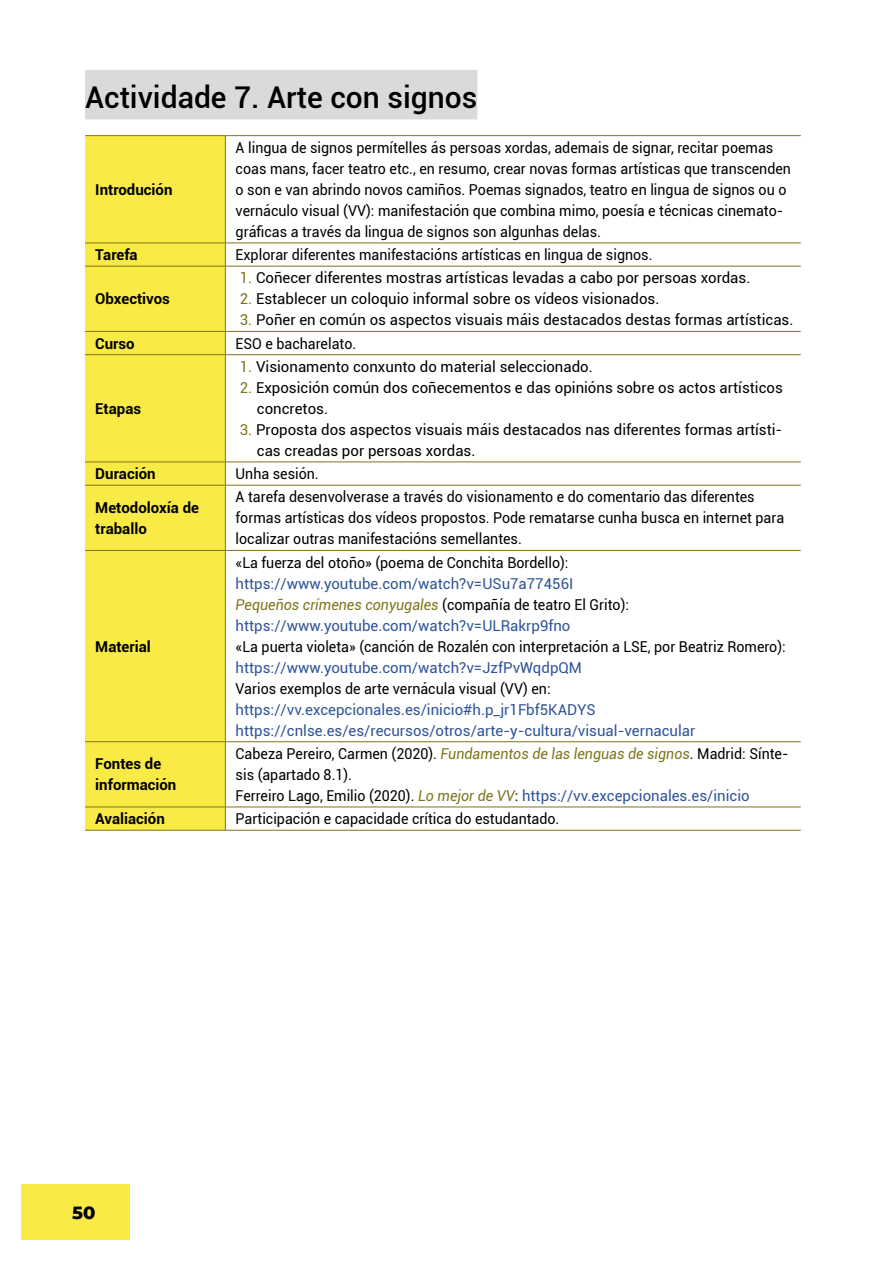
<style>
.page{position:relative;width:893px;height:1263px;background:#fff}
.page>*{position:absolute;margin:0;border:0;box-sizing:border-box;transform-origin:0 0}
.t1{font:500 30px "Roboto";color:#000}
.t2{font:800 18px "Montserrat";color:#000}
.t3{font:15px/21px "Roboto";color:#000;scale:.95 1}
.t4{font:15px/21px "Roboto";color:#000}
.t5{font:15px/21px "Roboto";color:#2f5496}
.t6{font:700 15px/21px "Roboto";color:#000}
.s1{color:#7e751d}
.s2{font-style:italic;color:#7e751d}
.s3{color:#000}
.s4{color:#2f5496}
</style>
<div class="page">
<div style="left:21px;top:1184px;width:109px;height:56px;background:#faea46"></div>
<div style="left:85px;top:70px;width:392px;height:49px;background:#d9dadb"></div>
<div style="left:85px;top:136px;width:140px;height:694px;background:#faea46"></div>
<hr style="left:85px;top:135px;width:140px;height:1px;background:#7e751d">
<hr style="left:225px;top:135px;width:576px;height:1px;background:#7e751d">
<hr style="left:225px;top:136px;width:1px;height:107px;background:#7e751d">
<hr style="left:85px;top:243px;width:140px;height:1px;background:#7e751d">
<hr style="left:225px;top:243px;width:576px;height:1px;background:#7e751d">
<svg style="left:225px;top:243px;width:1px;height:23px"></svg>
<hr style="left:85px;top:266px;width:140px;height:1px;background:#7e751d">
<hr style="left:225px;top:266px;width:576px;height:1px;background:#7e751d">
<hr style="left:225px;top:266px;width:1px;height:65px;background:#7e751d">
<hr style="left:85px;top:331px;width:140px;height:1px;background:#7e751d">
<hr style="left:225px;top:331px;width:576px;height:1px;background:#7e751d">
<svg style="left:225px;top:332px;width:1px;height:22px"></svg>
<hr style="left:85px;top:354px;width:140px;height:1px;background:#7e751d">
<hr style="left:225px;top:354px;width:576px;height:1px;background:#7e751d">
<hr style="left:225px;top:355px;width:1px;height:107px;background:#7e751d">
<hr style="left:85px;top:462px;width:140px;height:1px;background:#7e751d">
<hr style="left:225px;top:462px;width:576px;height:1px;background:#7e751d">
<svg style="left:225px;top:462px;width:1px;height:23px"></svg>
<hr style="left:85px;top:485px;width:140px;height:1px;background:#7e751d">
<hr style="left:225px;top:485px;width:576px;height:1px;background:#7e751d">
<hr style="left:225px;top:485px;width:1px;height:65px;background:#7e751d">
<hr style="left:85px;top:550px;width:140px;height:1px;background:#7e751d">
<hr style="left:225px;top:550px;width:576px;height:1px;background:#7e751d">
<hr style="left:225px;top:551px;width:1px;height:190px;background:#7e751d">
<hr style="left:85px;top:741px;width:140px;height:1px;background:#7e751d">
<hr style="left:225px;top:741px;width:576px;height:1px;background:#7e751d">
<hr style="left:225px;top:742px;width:1px;height:65px;background:#7e751d">
<hr style="left:85px;top:807px;width:140px;height:1px;background:#7e751d">
<hr style="left:225px;top:807px;width:576px;height:1px;background:#7e751d">
<svg style="left:225px;top:807px;width:1px;height:23px"></svg>
<hr style="left:85px;top:830px;width:140px;height:1px;background:#7e751d">
<hr style="left:225px;top:830px;width:576px;height:1px;background:#7e751d">
<h1 class="t1" style="left:85px;top:76px;width:394px">Actividade 7. Arte con signos</h1>
<p class="t6" style="left:95px;top:178px;width:79px">Introdución</p>
<p class="t3" style="left:236px;top:136px;width:586px">A lingua de signos permítelles ás persoas xordas, ademais de signar, recitar poemas coas mans, facer teatro etc., en resumo, crear novas formas artísticas que transcenden o son e van abrindo novos camiños. Poemas signados, teatro en lingua de signos ou o vernáculo visual (VV): manifestación que combina mimo, poesía e técnicas cinemato&shy;gráficas a través da lingua de signos son algunhas delas.</p>
<p class="t6" style="left:95px;top:244px;width:44px">Tarefa</p>
<p class="t3" style="left:236px;top:244px;width:440px">Explorar diferentes manifestacións artísticas en lingua de signos.</p>
<p class="t6" style="left:95px;top:288px;width:76px">Obxectivos</p>
<p class="t4" style="left:240px;top:267px;width:512px"><span class="s1">1.</span> Coñecer diferentes mostras artísticas levadas a cabo por persoas xordas.</p>
<p class="t4" style="left:240px;top:288px;width:421px"><span class="s1">2.</span> Establecer un coloquio informal sobre os vídeos visionados.</p>
<p class="t4" style="left:240px;top:309px;width:555px"><span class="s1">3.</span> Poñer en común os aspectos visuais máis destacados destas formas artísticas.</p>
<p class="t6" style="left:95px;top:332px;width:41px">Curso</p>
<p class="t3" style="left:236px;top:332px;width:128px">ESO e bacharelato.</p>
<p class="t6" style="left:95px;top:397px;width:47px">Etapas</p>
<p class="t4" style="left:240px;top:355px;width:354px"><span class="s1">1.</span> Visionamento conxunto do material seleccionado.</p>
<p class="t4" style="left:257px;top:376px;width:528px;text-indent:-17px"><span class="s1">2.</span> Exposición común dos coñecementos e das opinións sobre os actos artísticos concretos.</p>
<p class="t4" style="left:257px;top:418px;width:527px;text-indent:-17px"><span class="s1">3.</span> Proposta dos aspectos visuais máis destacados nas diferentes formas artísti&shy;cas creadas por persoas xordas.</p>
<p class="t6" style="left:95px;top:463px;width:62px">Duración</p>
<p class="t3" style="left:236px;top:463px;width:89px">Unha sesión.</p>
<p class="t6" style="left:95px;top:496px;width:105px">Metodoloxía de traballo</p>
<p class="t3" style="left:236px;top:486px;width:579px">A tarefa desenvolverase a través do visionamento e do comentario das diferentes formas artísticas dos vídeos propostos. Pode rematarse cunha busca en internet para localizar outras manifestacións semellantes.</p>
<p class="t6" style="left:95px;top:635px;width:57px">Material</p>
<p class="t3" style="left:236px;top:551px;width:352px">«La fuerza del otoño» (poema de Conchita Bordello):</p>
<p class="t5" style="left:236px;top:572px;width:395px">https://www.youtube.com/watch?v=USu7a77456I<br><span class="s2">Pequeños crímenes conyugales</span> <span class="s3">(compañía de teatro El Grito): </span>https://www.youtube.com/watch?v=ULRakrp9fno</p>
<p class="t3" style="left:236px;top:635px;width:581px">«La puerta violeta» (canción de Rozalén con interpretación a LSE, por Beatriz Romero):</p>
<p class="t5" style="left:236px;top:656px;width:348px">https://www.youtube.com/watch?v=JzfPvWqdpQM</p>
<p class="t3" style="left:236px;top:677px;width:333px">Varios exemplos de arte vernácula visual (VV) en:</p>
<p class="t5" style="left:236px;top:698px;width:461px">https://vv.excepcionales.es/inicio#h.p_jr1Fbf5KADYS https://cnlse.es/es/recursos/otros/arte-y-cultura/visual-vernacular</p>
<p class="t6" style="left:95px;top:753px;width:83px">Fontes de información</p>
<p class="t3" style="left:236px;top:742px;width:583px">Cabeza Pereiro, Carmen (2020). <span class="s2">Fundamentos de las lenguas de signos</span>. Madrid: Sínte&shy;sis (apartado 8.1).<br>Ferreiro Lago, Emilio (2020). <span class="s2">Lo mejor de VV</span>: <span class="s4">https://vv.excepcionales.es/inicio</span></p>
<p class="t6" style="left:95px;top:808px;width:71px">Avaliación</p>
<p class="t3" style="left:236px;top:808px;width:342px">Participación e capacidade crítica do estudantado.</p>
<p class="t2" style="left:72px;top:1199px;width:25px">50</p>
</div>
